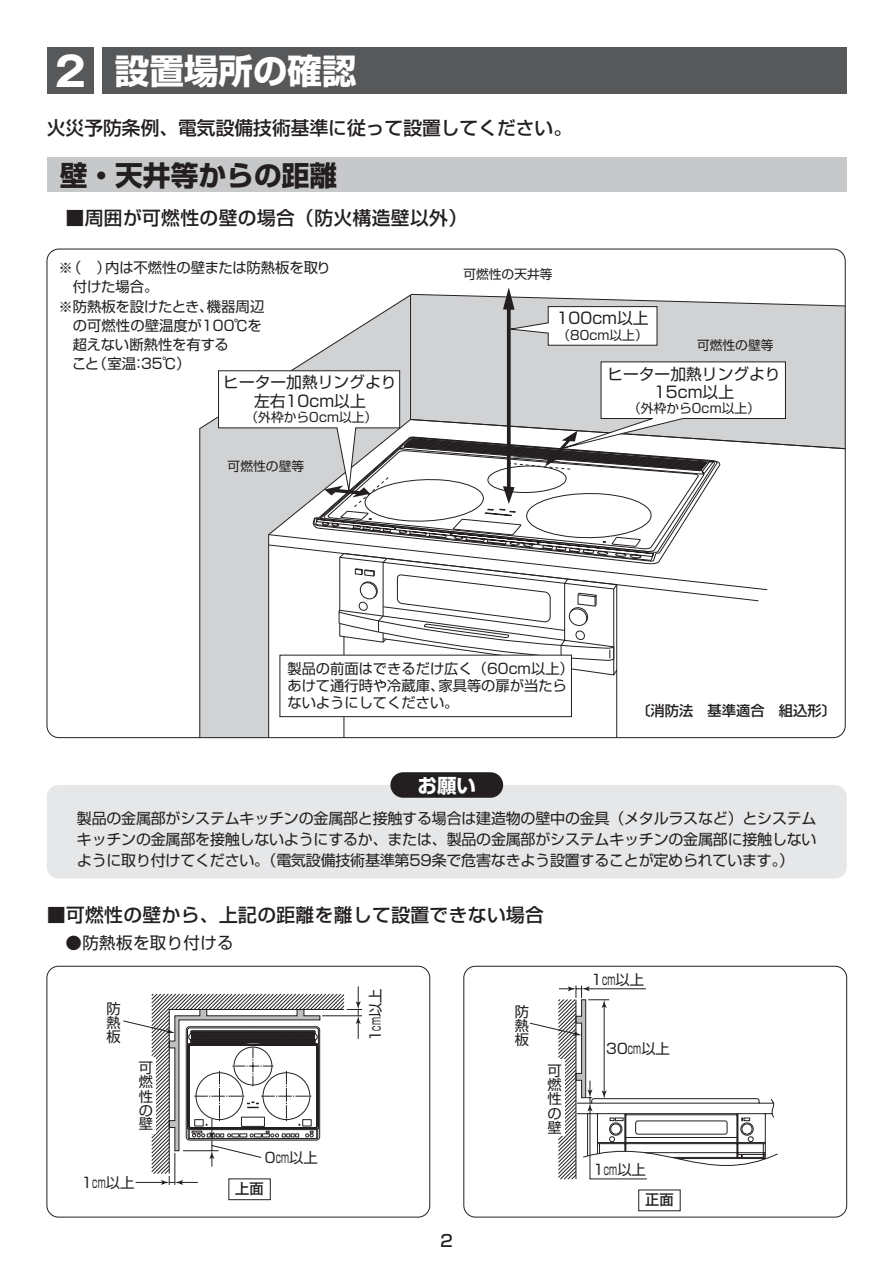
<style>
.page{position:relative;width:893px;height:1263px;background:#fff}
.page>*{position:absolute;margin:0;border:0;box-sizing:border-box;transform-origin:0 0}
.t1{font:700 34.5px "Shin Go";color:#fff}
.t2{font:700 27.75px "Shin Go";color:#231f20}
.t3{font:700 19.5px "Shin Go";color:#fff}
.t4{font:500 18.75px "Shin Go";letter-spacing:.02em;color:#231f20}
.t5{font:500 18.75px "Shin Go";color:#231f20}
.t6{font:16.5px "Shin Go";letter-spacing:.02em;color:#231f20}
.t7{font:500 16.5px "Shin Go";color:#231f20}
.t8{font:15.75px/18.8px "Shin Go";color:#231f20;text-align:center}
.t9{font:15px/21px "Shin Go";letter-spacing:-.015em;color:#231f20;text-align:justify}
.t10{font:14.4px/19.2px "Shin Go";color:#231f20}
.t11{font:14.25px/14.2px "Shin Go";color:#231f20;text-align:justify}
.t12{font:500 14.25px "Shin Go";color:#231f20}
.t13{font:12.75px "Shin Go";color:#231f20}
.s1{font-family:"Gothic MB101";font-size:40.5px}
</style>
<div class="page">
<div style="left:47px;top:158px;width:799px;height:34px;background:#c7c8ca"></div>
<div style="left:47px;top:47px;width:47px;height:47px;background:#57585a"></div>
<div style="left:102px;top:47px;width:744px;height:47px;background:#57585a"></div>
<div style="left:46px;top:966px;width:384px;height:251px;border:1px solid #231f20;border-radius:12px"></div>
<div style="left:47px;top:785px;width:799px;height:94px;background:#e6e7e9;border-radius:12px"></div>
<div style="left:463px;top:966px;width:384px;height:251px;border:1px solid #231f20;border-radius:12px"></div>
<div style="left:390px;top:772px;width:113px;height:26px;background:#231f20;border-radius:13px"></div>
<svg style="left:530px;top:986px;width:248px;height:194px"></svg>
<div style="left:228px;top:1179px;width:43px;height:21px;border:1px solid #231f20"></div>
<svg style="left:199px;top:293px;width:647px;height:446px"></svg>
<svg style="left:786px;top:294px;width:60px;height:125px;background:#d0d1d3"></svg>
<svg style="left:268px;top:419px;width:578px;height:320px"></svg>
<svg style="left:339px;top:675px;width:278px;height:61px"></svg>
<hr style="left:343px;top:637px;width:1px;height:101px;background:#231f20">
<div style="left:280px;top:655px;width:291px;height:62px;background:#fff"></div>
<div style="left:279px;top:655px;width:293px;height:62px;border:1px solid #231f20"></div>
<svg style="left:218px;top:287px;width:568px;height:388px"></svg>
<svg style="left:123px;top:986px;width:239px;height:199px"></svg>
<h1 class="t1" style="left:55px;top:58px;width:303px"><span class="s1">2</span> 設置場所の確認</h1>
<p class="t5" style="left:47px;top:121px;width:526px">火災予防条例、電気設備技術基準に従って設置してください。</p>
<h2 class="t2" style="left:60px;top:165px;width:279px">壁・天井等からの距離</h2>
<p class="t4" style="left:66px;top:210px;width:403px">■周囲が可燃性の壁の場合（防火構造壁以外）</p>
<p class="t10" style="left:58px;top:260px;width:274px">※（　）内は不燃性の壁または防熱板を取り　付けた場合。<br>※防熱板を設けたとき、機器周辺<br>　の可燃性の壁温度が100℃を<br>　超えない断熱性を有する<br>　こと（室温：35℃）</p>
<p class="t8" style="left:223px;top:375px;width:175px">ヒーター加熱リングより左右10cm以上</p>
<p class="t13" style="left:245px;top:413px;width:133px">（外枠から0cm以上）</p>
<p class="t13" style="left:463px;top:269px;width:91px">可燃性の天井等</p>
<p class="t8" style="left:556px;top:311px;width:94px">100cm以上</p>
<p class="t13" style="left:557px;top:330px;width:92px">（80cm以上）</p>
<p class="t13" style="left:697px;top:340px;width:78px">可燃性の壁等</p>
<p class="t8" style="left:607px;top:366px;width:175px">ヒーター加熱リングより<br>15cm以上</p>
<p class="t13" style="left:628px;top:403px;width:133px">（外枠から0cm以上）</p>
<p class="t13" style="left:228px;top:461px;width:78px">可燃性の壁等</p>
<p class="t11" style="left:287px;top:661px;width:288px;line-height:17.1px;text-align:left">製品の前面はできるだけ広く（60cm以上）あけて通行時や冷蔵庫、家具等の扉が当たらないようにしてください。</p>
<h3 class="t3" style="left:417px;top:778px;width:60px">お願い</h3>
<p class="t12" style="left:636px;top:705px;width:201px">〔消防法　基準適合　組込形〕</p>
<p class="t9" style="left:77px;top:809px;width:741px">製品の金属部がシステムキッチンの金属部と接触する場合は建造物の壁中の金具（メタルラスなど）とシステムキッチンの金属部を接触しないようにするか、または、製品の金属部がシステムキッチンの金属部に接触しないように取り付けてください。（電気設備技術基準第59条で危害なきよう設置することが定められています。）</p>
<p class="t4" style="left:47px;top:908px;width:498px">■可燃性の壁から、上記の距離を離して設置できない場合</p>
<p class="t6" style="left:66px;top:937px;width:169px">●防熱板を取り付ける</p>
<p class="t11" style="left:107px;top:1003px;width:16px">防熱板</p>
<p class="t11" style="left:139px;top:1062px;width:16px">可燃性の壁</p>
<p class="t11" style="left:81px;top:1177px;width:54px">1cm以上</p>
<p class="t11" style="left:265px;top:1152px;width:54px">0cm以上</p>
<p class="t12" style="left:235px;top:1184px;width:30px">上面</p>
<p class="t11" style="left:370px;top:1041px;width:54px;rotate:-90deg">1cm以上</p>
<p class="t7" style="left:440px;top:1234px;width:14px">2</p>
<p class="t11" style="left:515px;top:1006px;width:16px">防熱板</p>
<p class="t11" style="left:547px;top:1065px;width:16px">可燃性の壁</p>
<p class="t11" style="left:591px;top:975px;width:54px">1cm以上</p>
<p class="t11" style="left:606px;top:1043px;width:65px">30cm以上</p>
<p class="t11" style="left:593px;top:1164px;width:54px">1cm以上</p>
<p class="t12" style="left:645px;top:1195px;width:30px">正面</p>
</div>
